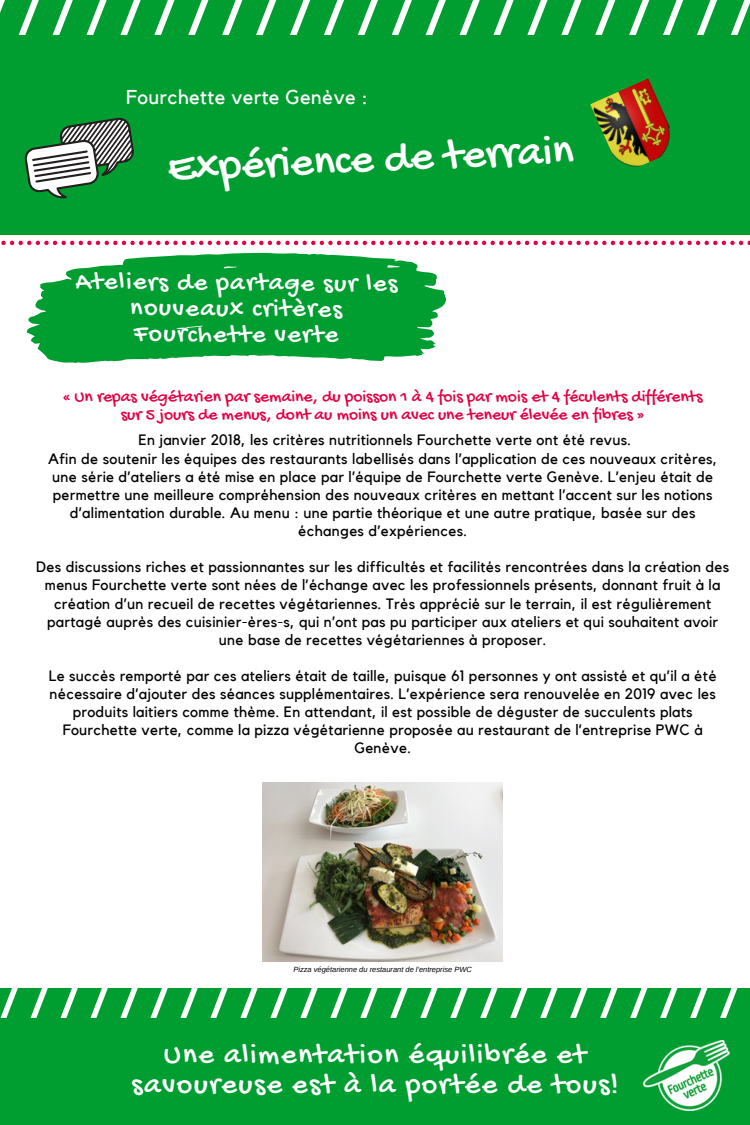
<style>
.page{position:relative;width:750px;height:1125px;background:#fff}
.page>*{position:absolute;margin:0;border:0;box-sizing:border-box;transform-origin:0 0}
.t1{font:45px "Gochi Hand";color:#fff}
.t2{font:30px/29.5px "Gochi Hand";letter-spacing:.05em;color:#fff;text-align:center}
.t3{font:26.25px/25.9px "Gochi Hand";letter-spacing:.05em;color:#fff;text-align:center}
.t4{font:20px "Kollektif";letter-spacing:.02em;color:#fff}
.t5{font:17.5px/17.8px "Gochi Hand";color:#e30043;text-align:center}
.t6{font:15px/18.1px "Kollektif";letter-spacing:.02em;color:#000;text-align:center}
.t7{font:italic 7.5px "Arimo";color:#000}
</style>
<div class="page">
<div style="left:0;top:0;width:750px;height:234px;background:#009d30"></div>
<svg style="left:0;top:0;width:750px;height:34px"></svg>
<svg style="left:1px;top:241px;width:749px;height:4px"></svg>
<img style="left:590px;top:78px;width:81px;height:89px">
<svg style="left:26px;top:242px;width:422px;height:121px;fill:#009d30"></svg>
<div style="left:0;top:989px;width:750px;height:136px;background:#009d30"></div>
<svg style="left:0;top:988px;width:747px;height:30px"></svg>
<img style="left:644px;top:1041px;width:85px;height:69px">
<svg style="left:24px;top:117px;width:110px;height:82px"></svg>
<img style="left:263px;top:782px;width:240px;height:179px">
<h3 class="t4" style="left:126px;top:88px;width:243px">Fourchette verte Genève :</h3>
<h1 class="t1" style="left:167px;top:143px;width:408px;rotate:-2deg">Expérience de terrain</h1>
<h3 class="t3" style="left:75px;top:271px;width:324px">Ateliers de partage sur les nouveaux critères<br>Fourchette verte</h3>
<p class="t5" style="left:63px;top:389px;width:641px">« Un repas végétarien par semaine, du poisson 1 à 4 fois par mois et 4 féculents différents sur 5 jours de menus, dont au moins un avec une teneur élevée en fibres »</p>
<p class="t6" style="left:48px;top:432px;width:671px">En janvier 2018, les critères nutritionnels Fourchette verte ont été revus.<br>Afin de soutenir les équipes des restaurants labellisés dans l’application de ces nouveaux critères, une série d’ateliers a été mise en place par l’équipe de Fourchette verte Genève. L’enjeu était de permettre une meilleure compréhension des nouveaux critères en mettant l’accent sur les notions d’alimentation durable. Au menu : une partie théorique et une autre pratique, basée sur des échanges d’expériences.</p>
<p class="t6" style="left:36px;top:559px;width:695px">Des discussions riches et passionnantes sur les difficultés et facilités rencontrées dans la création des menus Fourchette verte sont nées de l’échange avec les professionnels présents, donnant fruit à la création d’un recueil de recettes végétariennes. Très apprécié sur le terrain, il est régulièrement partagé auprès des cuisinier-ères-s, qui n’ont pas pu participer aux ateliers et qui souhaitent avoir une base de recettes végétariennes à proposer.</p>
<p class="t6" style="left:49px;top:667px;width:669px">Le succès remporté par ces ateliers était de taille, puisque 61 personnes y ont assisté et qu’il a été nécessaire d’ajouter des séances supplémentaires. L’expérience sera renouvelée en 2019 avec les produits laitiers comme thème. En attendant, il est possible de déguster de succulents plats Fourchette verte, comme la pizza végétarienne proposée au restaurant de l’entreprise PWC à Genève.</p>
<p class="t7" style="left:293px;top:965px;width:180px">Pizza végétarienne du restaurant de l'entreprise PWC</p>
<h2 class="t2" style="left:131px;top:1042px;width:489px">Une alimentation équilibrée et savoureuse est à la portée de tous!</h2>
</div>
